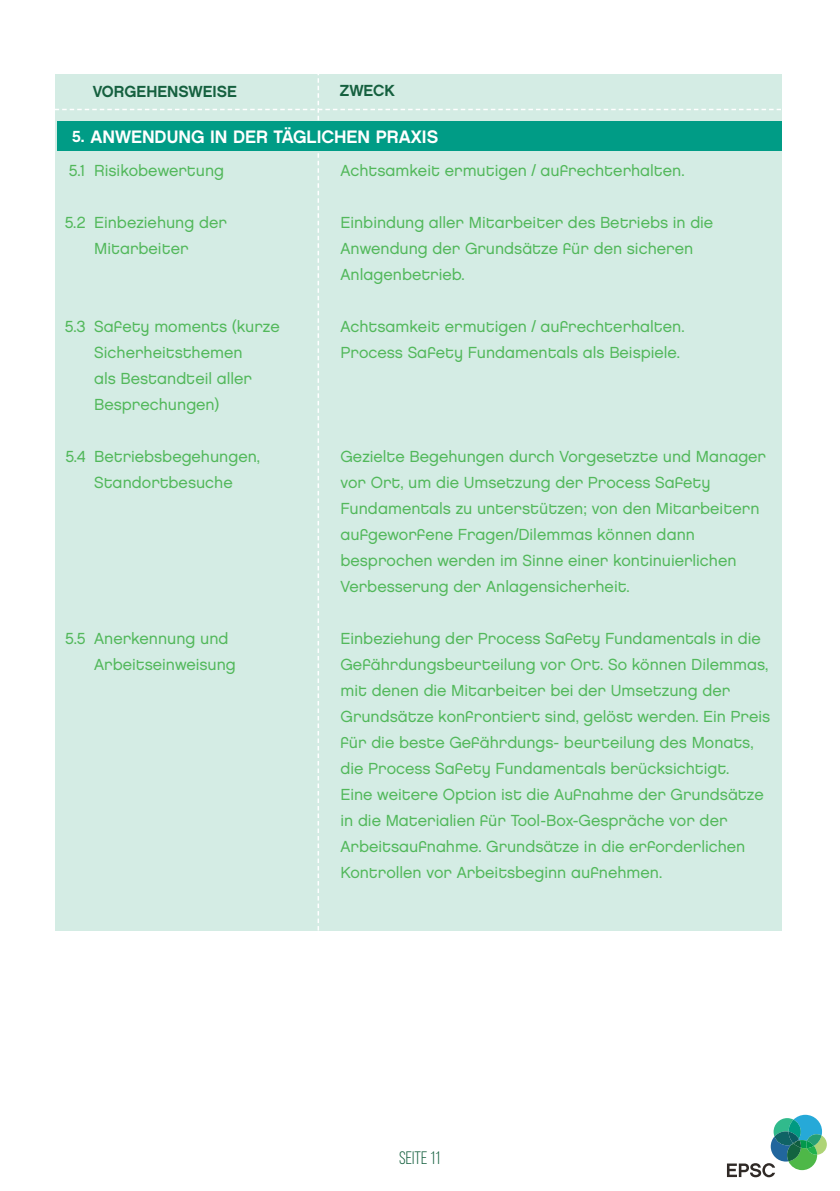
<style>
.page{position:relative;width:840px;height:1191px;background:#fff}
.page>*{position:absolute;margin:0;border:0;box-sizing:border-box;transform-origin:0 0}
.t1{font:18px "Chalet New York Nineteen Eighty";color:#fff}
.t2{font:18px "Bebas Neue";color:#15603f}
.t3{font:16px/26px "Chalet London Nineteen Eighty";color:#52b85b}
.t4{font:16px "Chalet New York Nineteen Eighty";color:#15603f}
.t5{font:16px "Chalet New York Nineteen Eighty";color:#fff}
</style>
<div class="page">
<svg style="left:727px;top:1114px;width:99px;height:63px"></svg>
<div style="left:55px;top:74px;width:725px;height:857px;background:#d4ece4"></div>
<p class="t4" style="left:93px;top:82px;width:145px">VORGEHENSWEISE</p>
<p class="t4" style="left:339px;top:81px;width:56px">ZWECK</p>
<p class="t5" style="left:72px;top:127px;width:14px">5.</p>
<p class="t1" style="left:90px;top:126px;width:349px">ANWENDUNG IN DER TÄGLICHEN PRAXIS</p>
<p class="t3" style="left:69px;top:157px;width:18px">5.1</p>
<p class="t3" style="left:65px;top:209px;width:22px">5.2</p>
<p class="t3" style="left:94px;top:157px;width:131px">Risikobewertung</p>
<p class="t3" style="left:94px;top:209px;width:134px">Einbeziehung der<br>Mitarbeiter</p>
<p class="t3" style="left:65px;top:313px;width:22px">5.3</p>
<p class="t3" style="left:65px;top:443px;width:22px">5.4</p>
<p class="t3" style="left:94px;top:313px;width:187px">Safety moments (kurze<br>Sicherheitsthemen<br>als Bestandteil aller<br>Besprechungen)</p>
<p class="t3" style="left:94px;top:443px;width:167px">Betriebsbegehungen,<br>Standortbesuche</p>
<p class="t3" style="left:65px;top:625px;width:22px">5.5</p>
<p class="t3" style="left:94px;top:625px;width:143px">Anerkennung und<br>Arbeitseinweisung</p>
<p class="t3" style="left:340px;top:157px;width:345px">Achtsamkeit ermutigen / aufrechterhalten.</p>
<p class="t3" style="left:340px;top:209px;width:374px">Einbindung aller Mitarbeiter des Betriebs in die<br>Anwendung der Grundsätze für den sicheren<br>Anlagenbetrieb.</p>
<p class="t3" style="left:340px;top:313px;width:345px">Achtsamkeit ermutigen / aufrechterhalten.</p>
<p class="t3" style="left:340px;top:339px;width:341px">Process Safety Fundamentals als Beispiele.</p>
<p class="t3" style="left:340px;top:443px;width:427px">Gezielte Begehungen durch Vorgesetzte und Manager vor Ort, um die Umsetzung der Process Safety Fundamentals zu unterstützen; von den Mitarbeitern aufgeworfene Fragen/Dilemmas können dann besprochen werden im Sinne einer kontinuierlichen Verbesserung der Anlagensicherheit.</p>
<p class="t3" style="left:340px;top:625px;width:431px">Einbeziehung der Process Safety Fundamentals in die Gefährdungsbeurteilung vor Ort. So können Dilemmas, mit denen die Mitarbeiter bei der Umsetzung der Grundsätze konfrontiert sind, gelöst werden. Ein Preis für die beste Gefährdungs- beurteilung des Monats, die Process Safety Fundamentals berücksichtigt.<br>Eine weitere Option ist die Aufnahme der Grundsätze in die Materialien für Tool-Box-Gespräche vor der Arbeitsaufnahme. Grundsätze in die erforderlichen Kontrollen vor Arbeitsbeginn aufnehmen.</p>
<p class="t2" style="left:399px;top:1148px;width:43px">Seite 11</p>
</div>
